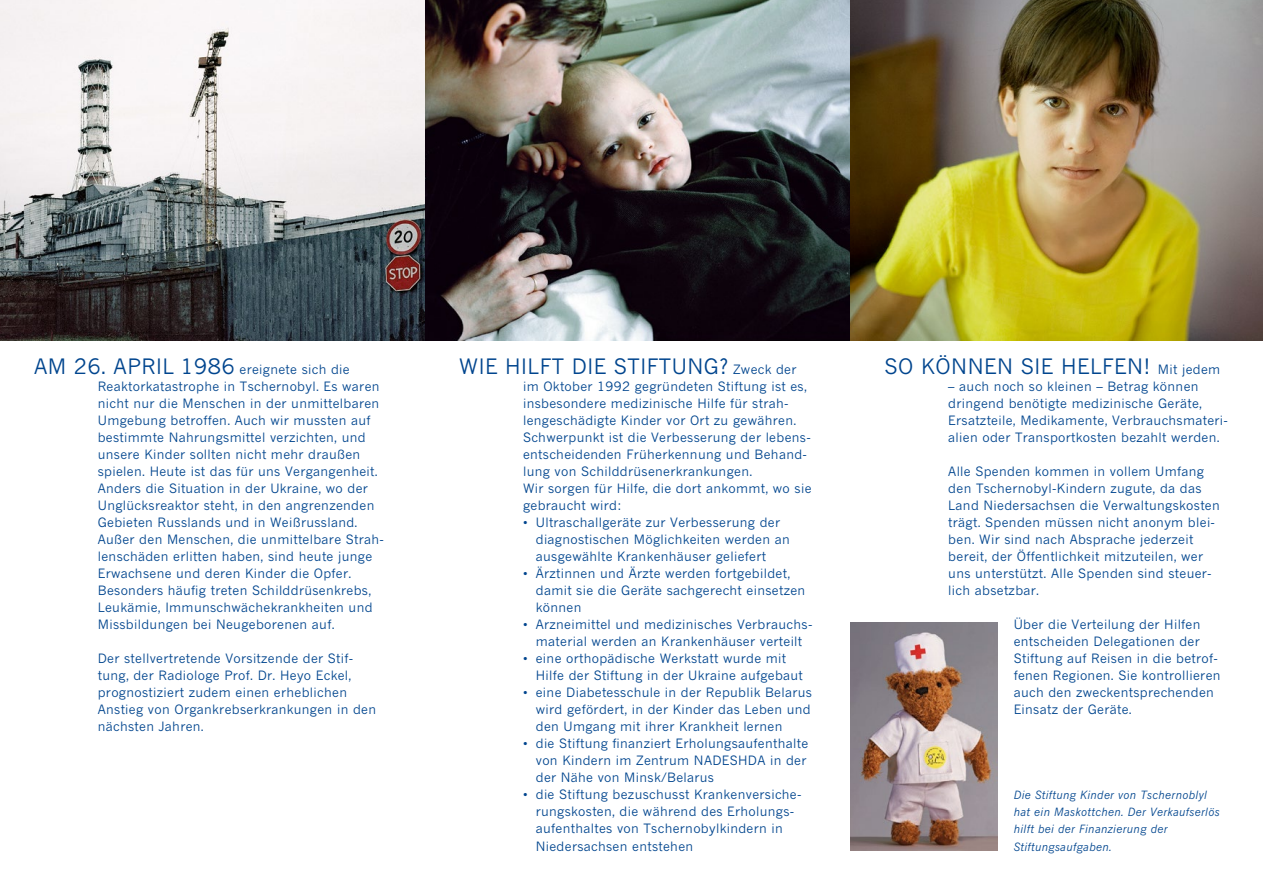
<style>
.page{position:relative;width:1263px;height:893px;background:#fff}
.page>*{position:absolute;margin:0;border:0;box-sizing:border-box;transform-origin:0 0}
.t1{font:21px "News Gothic";letter-spacing:.025em;color:#00458e}
.t2{font:12.75px/17px "News Gothic";letter-spacing:.025em;color:#00458e}
.t3{font:italic 11.25px/17px "News Gothic";letter-spacing:.025em;color:#00458e}
.s1{font-size:21px}
.s2{font-size:12.75px}
</style>
<div class="page">
<img style="left:0;top:0;width:425px;height:340px">
<img style="left:425px;top:0;width:425px;height:340px">
<img style="left:850px;top:0;width:413px;height:340px">
<img style="left:850px;top:623px;width:147px;height:227px">
<p class="t2" style="left:98px;top:361px;width:288px;text-indent:-64px"><span class="s1">AM 26. APRIL 1986</span> ereignete sich die Reaktorkatastrophe in Tschernobyl. Es waren nicht nur die Menschen in der unmittelbaren Umgebung betroffen. Auch wir mussten auf bestimmte Nahrungsmittel verzichten, und unsere Kinder sollten nicht mehr draußen spielen. Heute ist das für uns Vergangenheit.<br>Anders die Situation in der Ukraine, wo der Unglücksreaktor steht, in den angrenzenden Gebieten Russlands und in Weißrussland.<br>Außer den Menschen, die unmittelbare Strah&shy;lenschäden erlitten haben, sind heute junge Erwachsene und deren Kinder die Opfer.<br>Besonders häufig treten Schilddrüsenkrebs, Leukämie, Immunschwächekrankheiten und Missbildungen bei Neugeborenen auf.</p>
<p class="t2" style="left:98px;top:650px;width:280px">Der stellvertretende Vorsitzende der Stif&shy;tung, der Radiologe Prof. Dr. Heyo Eckel, prognostiziert zudem einen erheblichen Anstieg von Organkrebserkrankungen in den nächsten Jahren.</p>
<h1 class="t1" style="left:459px;top:354px;width:339px">WIE HILFT DIE STIFTUNG? <span class="s2">Zweck der</span></h1>
<p class="t2" style="left:523px;top:378px;width:290px">im Oktober 1992 gegründeten Stiftung ist es, insbesondere medizinische Hilfe für strah&shy;lengeschädigte Kinder vor Ort zu gewähren.<br>Schwerpunkt ist die Verbesserung der lebens&shy;entscheidenden Früherkennung und Behand&shy;lung von Schilddrüsenerkrankungen.<br>Wir sorgen für Hilfe, die dort ankommt, wo sie gebraucht wird:</p>
<p class="t2" style="left:536px;top:514px;width:256px;text-indent:-13px">• Ultraschallgeräte zur Verbesserung der diagnostischen Möglichkeiten werden an ausgewählte Krankenhäuser geliefert</p>
<p class="t2" style="left:536px;top:565px;width:271px;text-indent:-13px">• Ärztinnen und Ärzte werden fortgebildet, damit sie die Geräte sachgerecht einsetzen können</p>
<p class="t2" style="left:523px;top:616px;width:291px;text-align:center">• Arzneimittel und medizinisches Verbrauchs&shy;material werden an Krankenhäuser verteilt</p>
<p class="t2" style="left:536px;top:650px;width:269px;text-indent:-13px">• eine orthopädische Werkstatt wurde mit<br>Hilfe der Stiftung in der Ukraine aufgebaut</p>
<p class="t2" style="left:536px;top:684px;width:278px;text-align:justify;text-indent:-13px">• eine Diabetesschule in der Republik Belarus wird gefördert, in der Kinder das Leben und den Umgang mit ihrer Krankheit lernen</p>
<p class="t2" style="left:536px;top:735px;width:274px;text-indent:-13px">• die Stiftung finanziert Erholungsaufenthalte von Kindern im Zentrum NADESHDA in der der Nähe von Minsk/Belarus</p>
<p class="t2" style="left:536px;top:786px;width:267px;text-indent:-13px">• die Stiftung bezuschusst Krankenversiche&shy;rungskosten, die während des Erholungs&shy;aufenthaltes von Tschernobylkindern in Niedersachsen entstehen</p>
<h1 class="t1" style="left:884px;top:354px;width:337px">SO KÖNNEN SIE HELFEN! <span class="s2">Mit jedem</span></h1>
<p class="t2" style="left:948px;top:378px;width:281px">– auch noch so kleinen – Betrag können dringend benötigte medizinische Geräte, Ersatzteile, Medikamente, Verbrauchsmateri&shy;alien oder Transportkosten bezahlt werden.</p>
<p class="t2" style="left:948px;top:463px;width:273px">Alle Spenden kommen in vollem Umfang den Tschernobyl-Kindern zugute, da das Land Niedersachsen die Verwaltungskosten trägt. Spenden müssen nicht anonym blei&shy;ben. Wir sind nach Absprache jederzeit bereit, der Öffentlichkeit mitzuteilen, wer uns unterstützt. Alle Spenden sind steuer&shy;lich absetzbar.</p>
<p class="t2" style="left:1014px;top:616px;width:208px">Über die Verteilung der Hilfen entscheiden Delegationen der<br>Stiftung auf Reisen in die betrof&shy;fenen Regionen. Sie kontrollieren auch den zweckentsprechenden<br>Einsatz der Geräte.</p>
<p class="t3" style="left:1014px;top:787px;width:208px">Die Stiftung Kinder von Tschernoblyl hat ein Maskottchen. Der Verkaufserlös hilft bei der Finanzierung der<br>Stiftungsaufgaben.</p>
</div>
